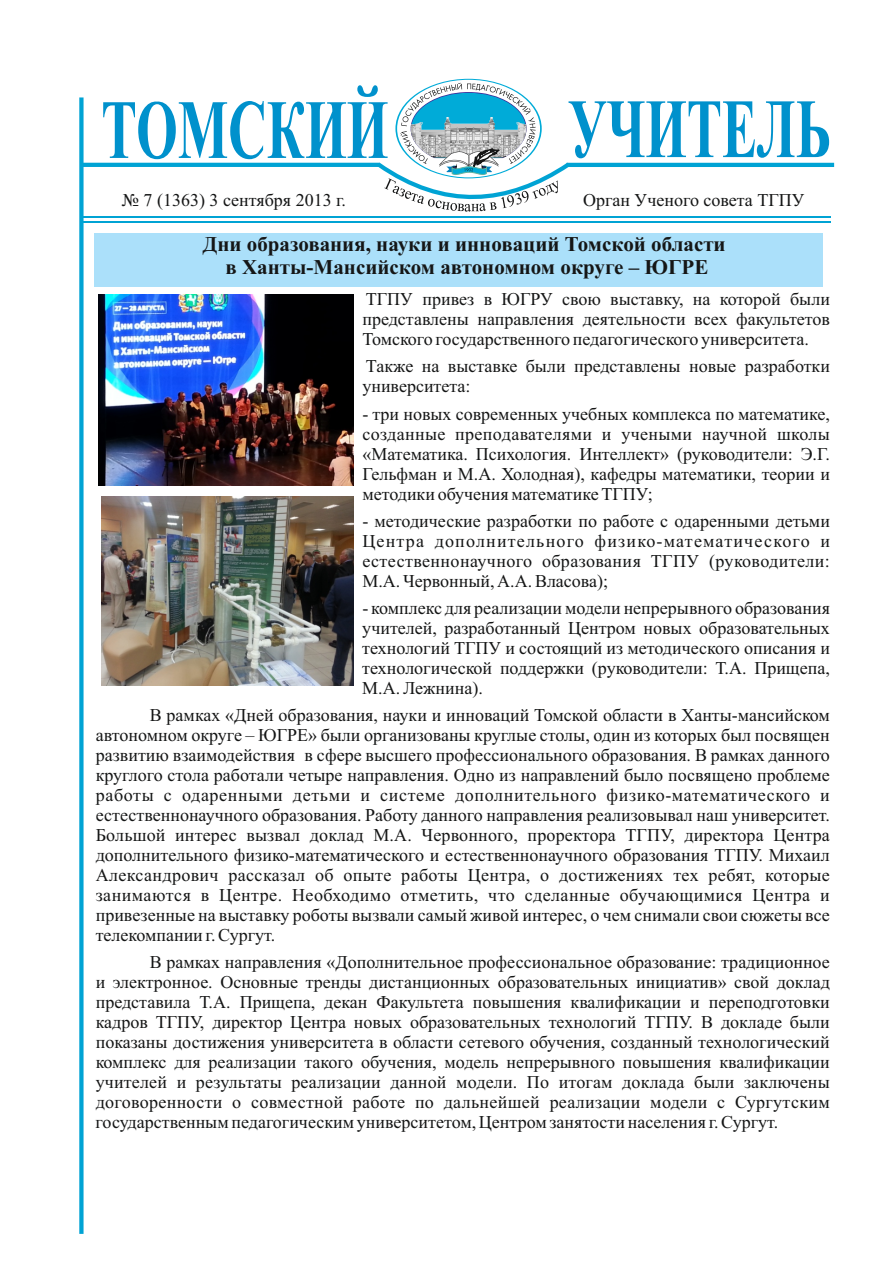
<style>
.page{position:relative;width:893px;height:1263px;background:#fff}
.page>*{position:absolute;margin:0;border:0;box-sizing:border-box;transform-origin:0 0}
.t1{font:700 84px "Times New Roman";color:#0091cc;scale:.64 1}
.t2{font:700 84px "Times New Roman";color:#0091cc;scale:.63 1}
.t3{font:700 21px/23.2px "Times New Roman";color:#151616;text-align:center}
.t4{font:18px/20px "Times New Roman";color:#151616;text-align:justify}
</style>
<div class="page">
<div style="left:79px;top:97px;width:5px;height:1137px;background:#00a3d4"></div>
<hr style="left:80px;top:221px;width:750px;height:1px;background:#00a3d4">
<hr style="left:81px;top:217px;width:749px;height:1px;background:#00a3d4">
<hr style="left:81px;top:163px;width:299px;height:4px;background:#00a3d4">
<hr style="left:567px;top:163px;width:267px;height:4px;background:#00a3d4">
<svg style="left:373px;top:79px;width:201px;height:133px"></svg>
<div style="left:95px;top:233px;width:728px;height:53px;background:#abe0fa"></div>
<img style="left:99px;top:294px;width:255px;height:192px">
<img style="left:101px;top:496px;width:253px;height:190px">
<h1 class="t1" style="left:101px;top:101px;width:450px">ТОМСКИЙ</h1>
<h1 class="t2" style="left:568px;top:100px;width:419px">УЧИТЕЛЬ</h1>
<p class="t4" style="left:122px;top:192px;width:226px">№ 7 (1363) 3 сентября 2013 г.</p>
<p class="t4" style="left:583px;top:192px;width:223px">Орган Ученого совета ТГПУ</p>
<p class="t3" style="left:203px;top:234px;width:524px">Дни образования, науки и инноваций Томской области в Ханты-Мансийском автономном округе – ЮГРЕ</p>
<p class="t4" style="left:362px;top:291px;width:469px">ТГПУ привез в ЮГРУ свою выставку, на которой были представлены направления деятельности всех факультетов Томского государственного педагогического университета.</p>
<p class="t4" style="left:362px;top:358px;width:469px">Также на выставке были представлены новые разработки университета:</p>
<p class="t4" style="left:362px;top:406px;width:469px">- три новых современных учебных комплекса по математике, созданные преподавателями и учеными научной школы «Математика. Психология. Интеллект» (руководители: Э.Г.<br>Гельфман и М.А. Холодная), кафедры математики, теории и методики обучения математике ТГПУ;</p>
<p class="t4" style="left:362px;top:513px;width:469px">- методические разработки по работе с одаренными детьми Центра дополнительного физико-математического и естественнонаучного образования ТГПУ (руководители:<br>М.А. Червонный, А.А. Власова);</p>
<p class="t4" style="left:362px;top:600px;width:469px">- комплекс для реализации модели непрерывного образования учителей, разработанный Центром новых образовательных технологий ТГПУ и состоящий из методического описания и технологической поддержки (руководители: Т.А. Прищепа, М.А. Лежнина).</p>
<p class="t4" style="left:96px;top:707px;width:736px;text-indent:54px">В рамках «Дней образования, науки и инноваций Томской области в Ханты-мансийском автономном округе – ЮГРЕ» были организованы круглые столы, один из которых был посвящен развитию взаимодействия в сфере высшего профессионального образования. В рамках данного круглого стола работали четыре направления. Одно из направлений было посвящено проблеме работы с одаренными детьми и системе дополнительного физико-математического и естественнонаучного образования. Работу данного направления реализовывал наш университет.<br>Большой интерес вызвал доклад М.А. Червонного, проректора ТГПУ, директора Центра дополнительного физико-математического и естественнонаучного образования ТГПУ. Михаил Александрович рассказал об опыте работы Центра, о достижениях тех ребят, которые занимаются в Центре. Необходимо отметить, что сделанные обучающимися Центра и привезенные на выставку роботы вызвали самый живой интерес, о чем снимали свои сюжеты все телекомпании г. Сургут.</p>
<p class="t4" style="left:96px;top:954px;width:736px;text-indent:54px">В рамках направления «Дополнительное профессиональное образование: традиционное и электронное. Основные тренды дистанционных образовательных инициатив» свой доклад представила Т.А. Прищепа, декан Факультета повышения квалификации и переподготовки кадров ТГПУ, директор Центра новых образовательных технологий ТГПУ. В докладе были показаны достижения университета в области сетевого обучения, созданный технологический комплекс для реализации такого обучения, модель непрерывного повышения квалификации учителей и результаты реализации данной модели. По итогам доклада были заключены договоренности о совместной работе по дальнейшей реализации модели с Сургутским государственным педагогическим университетом, Центром занятости населения г. Сургут.</p>
</div>
